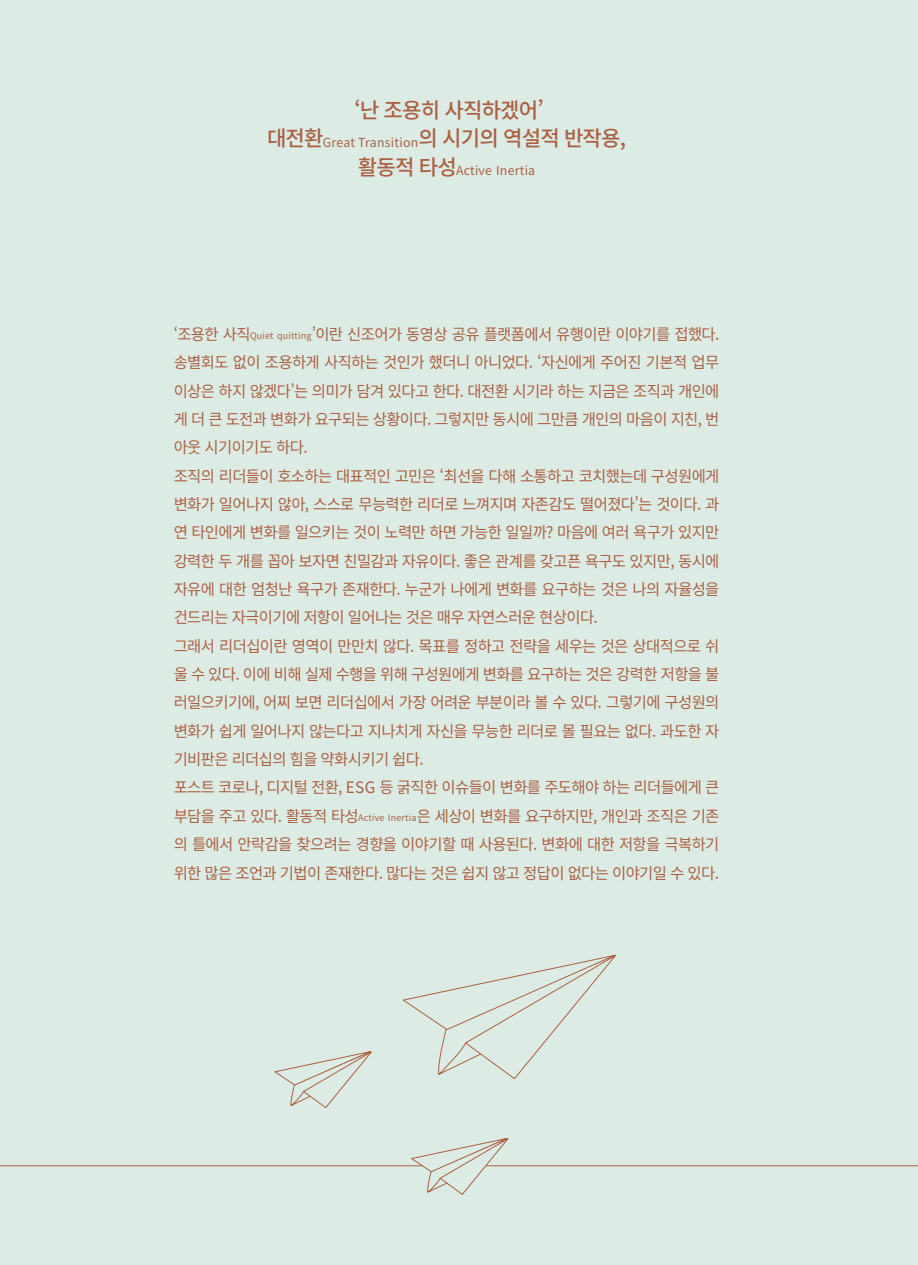
<style>
.page{position:relative;width:918px;height:1265px;background:#dcece5}
.page>*{position:absolute;margin:0;border:0;box-sizing:border-box;transform-origin:0 0}
.소제{font:500 21.35px "Noto Sans CJ Kkr";letter-spacing:-.04em;color:#ab6044}
.본문{font:15.75px/28.3px "Noto Sans CJ Kkr";letter-spacing:-.04em;color:#ab6044;text-align:justify}
.소제-2{font:12.42px "Noto Sans CJ Kkr";letter-spacing:.02em;color:#ab6044}
.s1{font-weight:500;font-size:21.35px}
.s2{font-size:9.1px}
</style>
<div class="page">
<hr style="left:0;top:1165px;width:918px;height:1px;background:#ab6044">
<svg style="left:402px;top:954px;width:214px;height:125px"></svg>
<svg style="left:274px;top:1051px;width:98px;height:57px"></svg>
<svg style="left:410px;top:1138px;width:105px;height:57px"></svg>
<p class="소제" style="left:354px;top:98px;width:191px">‘난 조용히 사직하겠어’</p>
<p class="소제-2" style="left:267px;top:135px;width:361px"><span class="s1">대전환</span>Great Transition<span class="s1">의 시기의 역설적 반작용,</span></p>
<p class="소제-2" style="left:358px;top:163px;width:179px"><span class="s1">활동적 타성</span>Active Inertia</p>
<p class="본문" style="left:174px;top:320px;width:547px">‘조용한 사직<span class="s2">Quiet quitting</span>’이란 신조어가 동영상 공유 플랫폼에서 유행이란 이야기를 접했다. 송별회도 없이 조용하게 사직하는 것인가 했더니 아니었다. ‘자신에게 주어진 기본적 업무 이상은 하지 않겠다’는 의미가 담겨 있다고 한다. 대전환 시기라 하는 지금은 조직과 개인에 게 더 큰 도전과 변화가 요구되는 상황이다. 그렇지만 동시에 그만큼 개인의 마음이 지친, 번 아웃 시기이기도 하다.</p>
<p class="본문" style="left:174px;top:462px;width:547px">조직의 리더들이 호소하는 대표적인 고민은 ‘최선을 다해 소통하고 코치했는데 구성원에게 변화가 일어나지 않아, 스스로 무능력한 리더로 느껴지며 자존감도 떨어졌다’는 것이다. 과 연 타인에게 변화를 일으키는 것이 노력만 하면 가능한 일일까? 마음에 여러 욕구가 있지만 강력한 두 개를 꼽아 보자면 친밀감과 자유이다. 좋은 관계를 갖고픈 욕구도 있지만, 동시에 자유에 대한 엄청난 욕구가 존재한다. 누군가 나에게 변화를 요구하는 것은 나의 자율성을 건드리는 자극이기에 저항이 일어나는 것은 매우 자연스러운 현상이다.</p>
<p class="본문" style="left:174px;top:632px;width:547px">그래서 리더십이란 영역이 만만치 않다. 목표를 정하고 전략을 세우는 것은 상대적으로 쉬 울 수 있다. 이에 비해 실제 수행을 위해 구성원에게 변화를 요구하는 것은 강력한 저항을 불 러일으키기에, 어찌 보면 리더십에서 가장 어려운 부분이라 볼 수 있다. 그렇기에 구성원의 변화가 쉽게 일어나지 않는다고 지나치게 자신을 무능한 리더로 몰 필요는 없다. 과도한 자 기비판은 리더십의 힘을 약화시키기 쉽다.</p>
<p class="본문" style="left:174px;top:774px;width:547px">포스트 코로나, 디지털 전환, ESG 등 굵직한 이슈들이 변화를 주도해야 하는 리더들에게 큰 부담을 주고 있다. 활동적 타성<span class="s2">Active Inertia</span>은 세상이 변화를 요구하지만, 개인과 조직은 기존 의 틀에서 안락감을 찾으려는 경향을 이야기할 때 사용된다. 변화에 대한 저항을 극복하기 위한 많은 조언과 기법이 존재한다. 많다는 것은 쉽지 않고 정답이 없다는 이야기일 수 있다.</p>
</div>
